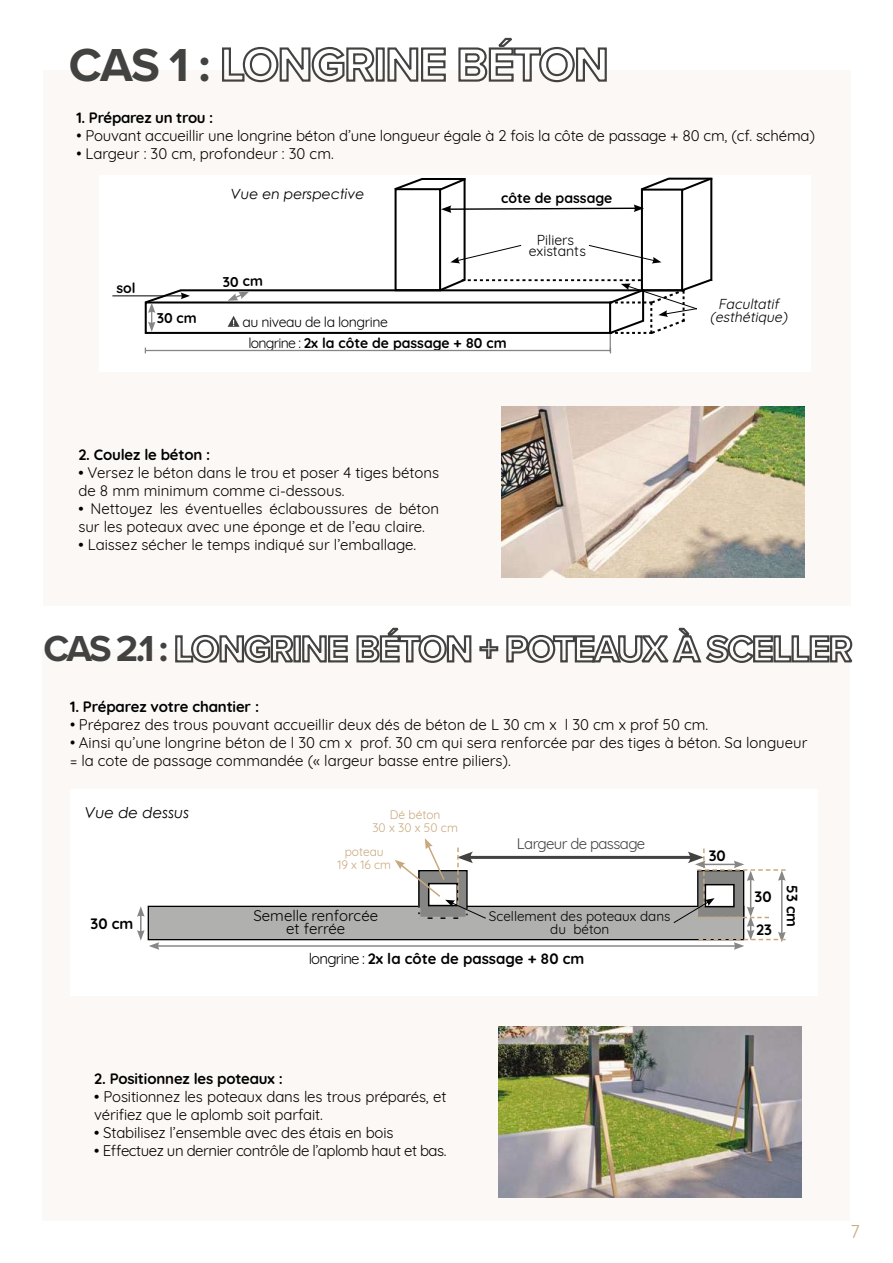
<style>
.page{position:relative;width:893px;height:1263px;background:#fff}
.page>*{position:absolute;margin:0;border:0;box-sizing:border-box;transform-origin:0 0}
.t1{font:700 48px "Proxima Nova";letter-spacing:-.03em;color:#424241}
.t2{font:700 37.5px "Proxima Nova";letter-spacing:-.04em;color:#424241}
.t3{font:18px "Quicksand";color:#c9a87e}
.t4{font:15px/18px "Quicksand";color:#000}
.t5{font:700 15px "Quicksand";letter-spacing:-.01em;color:#000}
.t6{font:15px "Quicksand";letter-spacing:-.03em;color:#000}
.t7{font:15px "Quicksand";letter-spacing:-.04em;color:#424241}
.t8{font:italic 15px "Century Gothic";color:#000}
.t9{font:700 14.1px "Quicksand";color:#000}
.t10{font:italic 14.1px/12.6px "Quicksand";color:#000;text-align:center}
.t11{font:14.1px "Quicksand";letter-spacing:-.025em;color:#000}
.t12{font:italic 14.1px "Century Gothic";color:#000}
.t13{font:14.1px/11.2px "Quicksand";color:#000;text-align:center}
.t14{font:13.5px/12.9px "Quicksand";color:#000;text-align:center}
.t15{font:12px/12.9px "Quicksand";color:#c9a87e;text-align:center}
.s1{font-weight:400}
.s2{font-weight:500}
</style>
<div class="page">
<div style="left:43px;top:649px;width:807px;height:571px;background:#fbf8f5"></div>
<div style="left:70px;top:789px;width:747px;height:207px;background:#fff"></div>
<div style="left:43px;top:71px;width:808px;height:535px;background:#fbf8f5"></div>
<img style="left:501px;top:407px;width:303px;height:170px">
<div style="left:100px;top:175px;width:711px;height:197px;background:#fff"></div>
<hr style="left:610px;top:320px;width:1px;height:32px;background:#868685">
<hr style="left:180px;top:289px;width:503px;height:2px;background:#000">
<svg style="left:394px;top:178px;width:28px;height:14px"></svg>
<hr style="left:422px;top:178px;width:43px;height:2px;background:#000">
<div style="left:395px;top:188px;width:46px;height:103px;border:2px solid #000"></div>
<svg style="left:437px;top:180px;width:27px;height:12px"></svg>
<hr style="left:464px;top:178px;width:2px;height:103px;background:#000">
<div style="left:145px;top:301px;width:466px;height:33px;border:2px solid #000"></div>
<hr style="left:669px;top:178px;width:43px;height:2px;background:#000">
<hr style="left:710px;top:178px;width:2px;height:103px;background:#000">
<div style="left:641px;top:189px;width:42px;height:102px;border:2px solid #000"></div>
<svg style="left:680px;top:177px;width:33px;height:16px"></svg>
<svg style="left:640px;top:177px;width:32px;height:15px"></svg>
<hr style="left:145px;top:350px;width:465px;height:1px;background:#868685">
<svg style="left:450px;top:245px;width:72px;height:18px"></svg>
<svg style="left:588px;top:245px;width:73px;height:18px"></svg>
<hr style="left:112px;top:296px;width:71px;height:1px;background:#000">
<svg style="left:143px;top:289px;width:47px;height:43px"></svg>
<svg style="left:223px;top:289px;width:58px;height:12px"></svg>
<svg style="left:441px;top:204px;width:203px;height:9px"></svg>
<svg style="left:228px;top:316px;width:12px;height:11px"></svg>
<svg style="left:437px;top:277px;width:276px;height:59px"></svg>
<img style="left:499px;top:1027px;width:303px;height:170px">
<div style="left:148px;top:906px;width:596px;height:34px;background:#b0b0ae"></div>
<div style="left:148px;top:906px;width:596px;height:34px;border:1px solid #000"></div>
<hr style="left:157px;top:945px;width:579px;height:2px;background:#868685">
<hr style="left:467px;top:856px;width:226px;height:3px;background:#424241">
<svg style="left:137px;top:906px;width:77px;height:44px"></svg>
<svg style="left:395px;top:838px;width:92px;height:81px"></svg>
<svg style="left:673px;top:848px;width:113px;height:102px"></svg>
<h1 class="t1" style="left:69px;top:29px;width:541px">CAS 1 : LONGRINE BÉTON</h1>
<p class="t5" style="left:76px;top:106px;width:138px">1. Préparez un trou :</p>
<p class="t4" style="left:76px;top:126px;width:740px">• Pouvant accueillir une longrine béton d’une longueur égale à 2 fois la côte de passage + 80 cm, (cf. schéma)</p>
<p class="t4" style="left:76px;top:144px;width:259px">• Largeur : 30 cm, profondeur : 30 cm.</p>
<p class="t9" style="left:117px;top:276px;width:21px">sol</p>
<p class="t9" style="left:157px;top:306px;width:42px">30 cm</p>
<p class="t12" style="left:231px;top:184px;width:135px">Vue en perspective</p>
<p class="t9" style="left:223px;top:270px;width:42px;rotate:-1deg">30 cm</p>
<p class="t11" style="left:243px;top:311px;width:147px">au niveau de la longrine</p>
<p class="t9" style="left:501px;top:187px;width:113px">côte de passage</p>
<p class="t13" style="left:529px;top:232px;width:59px">Piliers existants</p>
<p class="t9" style="left:248px;top:331px;width:260px"><span class="s1">longrine :</span> 2x la côte de passage + 80 cm</p>
<p class="t5" style="left:78px;top:442px;width:133px">2. Coulez le béton :</p>
<p class="t4" style="left:78px;top:462px;width:362px"><span class="s2">•</span> Versez le béton dans le trou et poser 4 tiges bétons de 8 mm minimum comme ci-dessous.</p>
<p class="t4" style="left:78px;top:498px;width:362px"><span class="s2">•</span> Nettoyez les éventuelles éclaboussures de béton sur les poteaux avec une éponge et de l’eau claire.</p>
<p class="t4" style="left:78px;top:534px;width:339px"><span class="s2">•</span> Laissez sécher le temps indiqué sur l’emballage.</p>
<p class="t10" style="left:710px;top:296px;width:82px">Facultatif (esthétique)</p>
<h2 class="t2" style="left:43px;top:621px;width:811px">CAS 2.1 : LONGRINE BÉTON + POTEAUX À SCELLER</h2>
<p class="t5" style="left:70px;top:694px;width:191px">1. Préparez votre chantier :</p>
<p class="t4" style="left:70px;top:714px;width:640px">• Préparez des trous pouvant accueillir deux dés de béton de L 30 cm x l 30 cm x prof 50 cm.</p>
<p class="t4" style="left:70px;top:732px;width:739px">• Ainsi qu’une longrine béton de l 30 cm x prof. 30 cm qui sera renforcée par des tiges à béton. Sa longueur = la cote de passage commandée (« largeur basse entre piliers).</p>
<p class="t8" style="left:85px;top:802px;width:106px">Vue de dessus</p>
<p class="t5" style="left:91px;top:911px;width:44px">30 cm</p>
<p class="t15" style="left:372px;top:807px;width:87px">Dé béton<br>30 x 30 x 50 cm</p>
<p class="t15" style="left:337px;top:844px;width:55px">poteau<br>19 x 16 cm</p>
<p class="t7" style="left:517px;top:831px;width:130px">Largeur de passage</p>
<p class="t4" style="left:254px;top:908px;width:126px;line-height:12.9px;text-align:center">Semelle renforcée et ferrée</p>
<p class="t5" style="left:309px;top:946px;width:277px"><span class="s1">longrine :</span> 2x la côte de passage + 80 cm</p>
<p class="t14" style="left:489px;top:908px;width:183px">Scellement des poteaux dans du béton</p>
<p class="t5" style="left:709px;top:843px;width:19px">30</p>
<p class="t5" style="left:754px;top:884px;width:19px">30</p>
<p class="t5" style="left:756px;top:917px;width:17px">23</p>
<p class="t5" style="left:804px;top:885px;width:44px;rotate:90deg">53 cm</p>
<p class="t5" style="left:94px;top:1066px;width:190px">2. Positionnez les poteaux :</p>
<p class="t4" style="left:94px;top:1086px;width:354px"><span class="s2">•</span> Positionnez les poteaux dans les trous préparés, et vérifiez que le aplomb soit parfait.</p>
<p class="t4" style="left:94px;top:1122px;width:301px"><span class="s2">•</span> Stabilisez l’ensemble avec des étais en bois</p>
<p class="t6" style="left:94px;top:1139px;width:354px"><span class="s2">•</span> Effectuez un dernier contrôle de l’aplomb haut et bas.</p>
<p class="t3" style="left:850px;top:1218px;width:11px">7</p>
</div>
